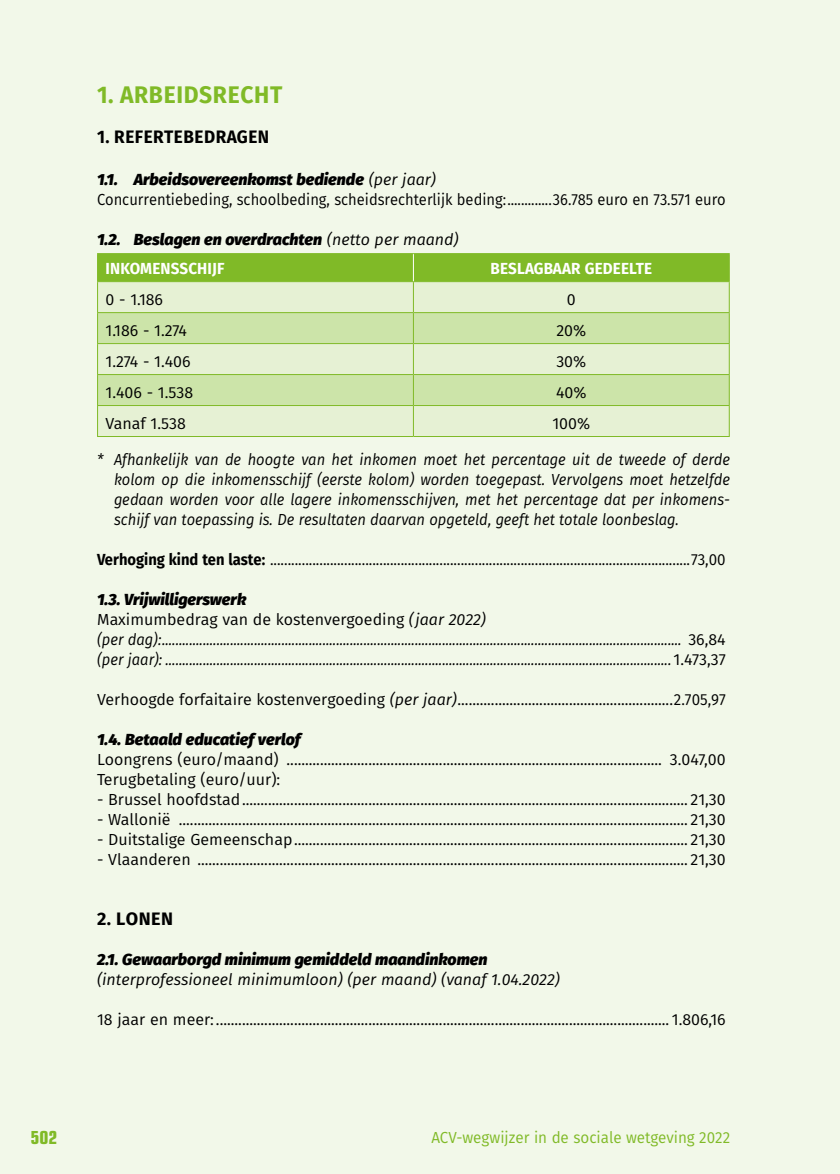
<style>
.page{position:relative;width:840px;height:1174px;background:#fff}
.page>*{position:absolute;margin:0;border:0;box-sizing:border-box;transform-origin:0 0}
.t1{font:700 24px "Fira Sans";letter-spacing:.03em;color:#80ba27;scale:.95 1}
.t2{font:700 18px "Fira Sans";letter-spacing:.03em;color:#000;scale:.95 1}
.t3{font:700 18px "Fira Sans";letter-spacing:.03em;color:#000}
.t4{font:700 condensed 18px "Eurostile LT Std";color:#80ba27}
.t5{font:16px/20px "Fira Sans";color:#000}
.t6{font:italic 16px/20px "Fira Sans";color:#000}
.t7{font:italic 16px/20px "Fira Sans";color:#000;text-align:justify;scale:.92 1}
.t8{font:16px "Fira Sans";color:#000;scale:.95 1}
.t9{font:16px/20px "Fira Sans";color:#000;scale:.92 1}
.t10{font:italic 800 16px/28.4px "Fira Sans";color:#000}
.t11{font:16px "Fira Sans";color:#80ba27;scale:.95 1}
.t12{font:700 16px "Fira Sans";letter-spacing:.01em;color:#fff;scale:.95 1}
.s1{font-weight:800;font-style:italic}
.s2{font-style:italic}
.s3{font-weight:400}
.s4{font-weight:700;font-style:normal;color:#fff}
.s5{font-weight:700}
.s6{font-weight:800}
.s7{font-style:normal}
</style>
<div class="page">
<div style="left:0;top:0;width:839px;height:1174px;background:#f2f8e9"></div>
<div style="left:98px;top:282px;width:630px;height:154px;background:#e6f1d4"></div>
<svg style="left:98px;top:313px;width:630px;height:92px;background:#d4e8b6"></svg>
<hr style="left:97px;top:253px;width:316px;height:1px;background:#80ba27">
<hr style="left:413px;top:253px;width:316px;height:1px;background:#80ba27">
<hr style="left:97px;top:282px;width:1px;height:30px;background:#80ba27">
<hr style="left:412px;top:282px;width:1px;height:30px;background:#80ba27">
<hr style="left:728px;top:282px;width:1px;height:30px;background:#80ba27">
<hr style="left:97px;top:344px;width:1px;height:30px;background:#80ba27">
<hr style="left:412px;top:344px;width:1px;height:30px;background:#80ba27">
<hr style="left:728px;top:344px;width:1px;height:30px;background:#80ba27">
<hr style="left:97px;top:406px;width:1px;height:30px;background:#80ba27">
<hr style="left:97px;top:436px;width:316px;height:1px;background:#80ba27">
<hr style="left:412px;top:406px;width:1px;height:30px;background:#80ba27">
<hr style="left:728px;top:406px;width:1px;height:30px;background:#80ba27">
<hr style="left:413px;top:436px;width:316px;height:1px;background:#80ba27">
<hr style="left:97px;top:312px;width:316px;height:1px;background:#80ba27">
<hr style="left:97px;top:313px;width:1px;height:30px;background:#80ba27">
<hr style="left:97px;top:343px;width:316px;height:1px;background:#80ba27">
<hr style="left:413px;top:312px;width:316px;height:1px;background:#80ba27">
<hr style="left:412px;top:313px;width:1px;height:30px;background:#80ba27">
<hr style="left:728px;top:313px;width:1px;height:30px;background:#80ba27">
<hr style="left:413px;top:343px;width:316px;height:1px;background:#80ba27">
<hr style="left:97px;top:374px;width:316px;height:1px;background:#80ba27">
<hr style="left:97px;top:375px;width:1px;height:30px;background:#80ba27">
<hr style="left:97px;top:405px;width:316px;height:1px;background:#80ba27">
<hr style="left:413px;top:374px;width:316px;height:1px;background:#80ba27">
<hr style="left:412px;top:375px;width:1px;height:30px;background:#80ba27">
<hr style="left:728px;top:375px;width:1px;height:30px;background:#80ba27">
<hr style="left:413px;top:405px;width:316px;height:1px;background:#80ba27">
<div style="left:97px;top:254px;width:632px;height:28px;background:#80ba27"></div>
<h1 class="t1" style="left:97px;top:78px;width:196px">1. ARBEIDSRECHT</h1>
<p class="t2" style="left:97px;top:124px;width:183px">1. REFERTEBEDRAGEN</p>
<p class="t9" style="left:97px;top:169px;width:684px"><span class="s1">1.1. Arbeidsovereenkomst bediende</span> <span class="s2">(per jaar)<br></span>Concurrentiebeding, schoolbeding, scheidsrechterlijk beding:.............36.785 euro en 73.571 euro</p>
<p class="t10" style="left:106px;top:225px;width:354px;text-indent:-9px">1.2. Beslagen en overdrachten <span class="s3">(netto per maand)<br></span><span class="s4">INKOMENSSCHIJF</span></p>
<p class="t12" style="left:490px;top:257px;width:171px">BESLAGBAAR GEDEELTE</p>
<p class="t5" style="left:105px;top:289px;width:59px">0 - 1.186</p>
<p class="t5" style="left:566px;top:289px;width:10px">0</p>
<p class="t5" style="left:105px;top:320px;width:83px">1.186 - 1.274</p>
<p class="t5" style="left:556px;top:320px;width:31px">20%</p>
<p class="t5" style="left:105px;top:351px;width:86px">1.274 - 1.406</p>
<p class="t5" style="left:556px;top:351px;width:31px">30%</p>
<p class="t5" style="left:105px;top:382px;width:89px">1.406 - 1.538</p>
<p class="t5" style="left:555px;top:382px;width:32px">40%</p>
<p class="t5" style="left:105px;top:413px;width:82px">Vanaf 1.538</p>
<p class="t5" style="left:552px;top:413px;width:39px">100%</p>
<p class="t7" style="left:114px;top:449px;width:670px;text-indent:-17px">* Afhankelijk van de hoogte van het inkomen moet het percentage uit de tweede of derde kolom op die inkomensschijf (eerste kolom) worden toegepast. Vervolgens moet hetzelfde gedaan worden voor alle lagere inkomensschijven, met het percentage dat per inkomens&shy;schijf van toepassing is. De resultaten daarvan opgeteld, geeft het totale loonbeslag.</p>
<p class="t8" style="left:97px;top:548px;width:663px"><span class="s5">Verhoging kind ten laste:</span> .......................................................................................................................73,00</p>
<p class="t6" style="left:97px;top:589px;width:630px"><span class="s6">1.3. Vrijwilligerswerk<br></span><span class="s7">Maximumbedrag van de kostenvergoeding</span> (jaar 2022)<br>(per dag):........................................................................................................................................................ <span class="s7">36,84 </span>(per jaar): .................................................................................................................................................... <span class="s7">1.473,37</span></p>
<p class="t5" style="left:97px;top:689px;width:629px">Verhoogde forfaitaire kostenvergoeding <span class="s2">(per jaar)</span>..........................................................2.705,97</p>
<p class="t10" style="left:97px;top:725px;width:205px">1.4. Betaald educatief verlof</p>
<p class="t5" style="left:97px;top:749px;width:630px">Loongrens (euro/maand) ..................................................................................................... 3.047,00<br>Terugbetaling (euro/uur):</p>
<p class="t5" style="left:97px;top:789px;width:630px">- Brussel hoofdstad........................................................................................................................ 21,30</p>
<p class="t5" style="left:97px;top:809px;width:630px">- Wallonië ......................................................................................................................................... 21,30</p>
<p class="t5" style="left:97px;top:829px;width:629px">- Duitstalige Gemeenschap.......................................................................................................... 21,30</p>
<p class="t5" style="left:97px;top:849px;width:630px">- Vlaanderen .................................................................................................................................... 21,30</p>
<p class="t3" style="left:97px;top:906px;width:78px">2. LONEN</p>
<p class="t10" style="left:97px;top:945px;width:392px">2.1. Gewaarborgd minimum gemiddeld maandinkomen</p>
<p class="t6" style="left:97px;top:969px;width:464px">(interprofessioneel minimumloon) (per maand) (vanaf 1.04.2022)</p>
<p class="t5" style="left:97px;top:1009px;width:629px">18 jaar en meer: .......................................................................................................................... 1.806,16</p>
<p class="t4" style="left:30px;top:1126px;width:28px">502</p>
<p class="t11" style="left:431px;top:1125px;width:316px">ACV-wegwijzer in de sociale wetgeving 2022</p>
</div>
